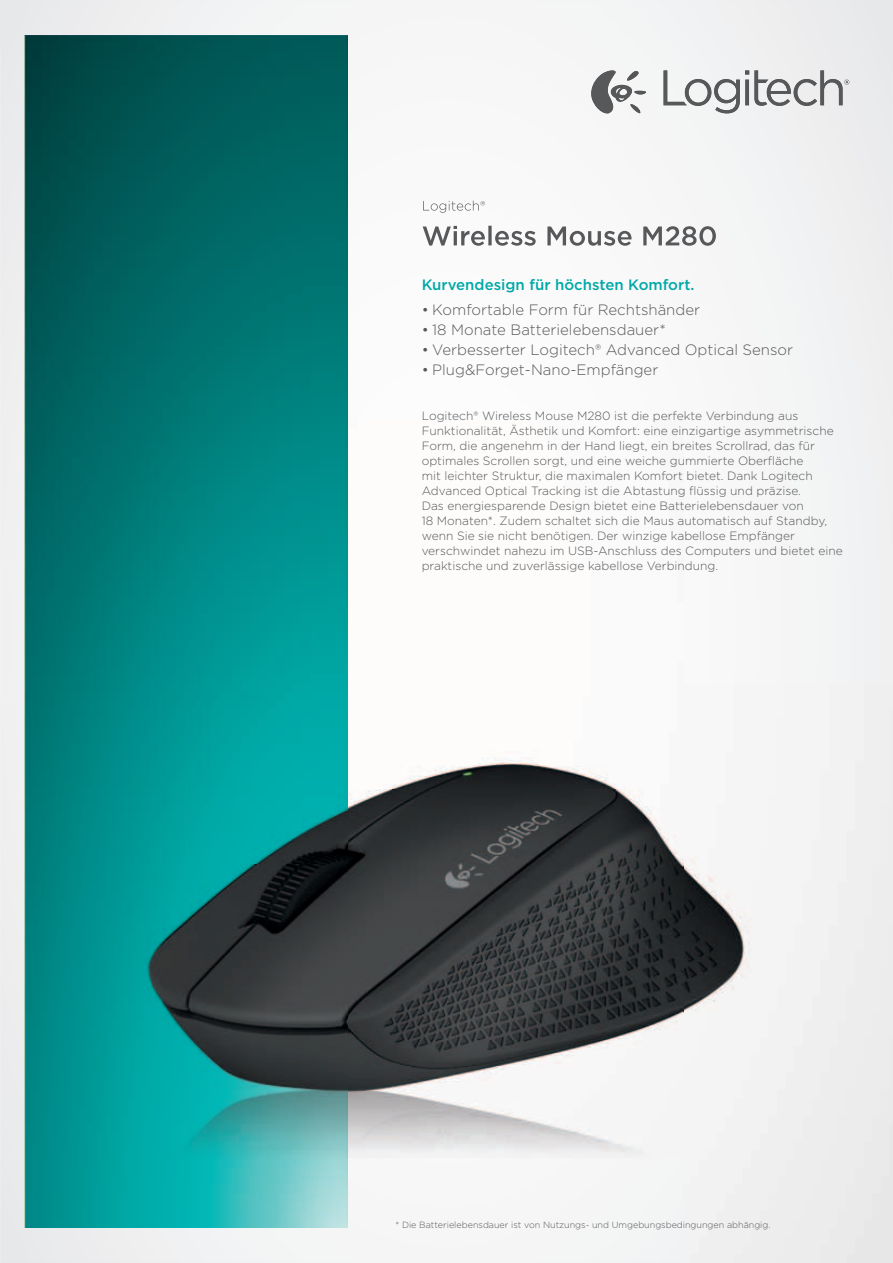
<style>
.page{position:relative;width:893px;height:1263px;background:#fff}
.page>*{position:absolute;margin:0;border:0;box-sizing:border-box;transform-origin:0 0}
.t1{font:300 15px "Gotham";color:#57585a}
.t2{font:500 15px "Gotham";color:#00a9a7}
.t3{font:300 12px/15px "Gotham";color:#57585a}
.t4{font:300 9px "Gotham";color:#57585a}
</style>
<div class="page">
<img style="left:0;top:0;width:893px;height:52px">
<div style="left:0;top:52px;width:52px;height:1211px;background:#eeeeef"></div>
<img style="left:347px;top:52px;width:336px;height:1105px">
<div style="left:683px;top:52px;width:210px;height:1211px;background:#f2f2f3"></div>
<img style="left:25px;top:35px;width:322px;height:1193px">
<img style="left:423px;top:201px;width:62px;height:12px">
<img style="left:423px;top:226px;width:293px;height:20px">
<svg style="left:663px;top:70px;width:186px;height:43px"></svg>
<svg style="left:590px;top:70px;width:57px;height:44px"></svg>
<img style="left:611px;top:85px;width:21px;height:17px">
<p class="t2" style="left:422px;top:275px;width:274px">Kurvendesign für höchsten Komfort.</p>
<p class="t1" style="left:422px;top:300px;width:280px">• Komfortable Form für Rechtshänder</p>
<p class="t1" style="left:422px;top:320px;width:246px">• 18 Monate Batterielebensdauer*</p>
<p class="t1" style="left:422px;top:340px;width:373px">• Verbesserter Logitech® Advanced Optical Sensor</p>
<p class="t1" style="left:422px;top:360px;width:238px">• Plug&amp;Forget-Nano-Empfänger</p>
<p class="t3" style="left:422px;top:408px;width:423px">Logitech® Wireless Mouse M280 ist die perfekte Verbindung aus Funktionalität, Ästhetik und Komfort: eine einzigartige asymmetrische Form, die angenehm in der Hand liegt, ein breites Scrollrad, das für optimales Scrollen sorgt, und eine weiche gummierte Oberfläche<br>mit leichter Struktur, die maximalen Komfort bietet. Dank Logitech Advanced Optical Tracking ist die Abtastung flüssig und präzise.<br>Das energiesparende Design bietet eine Batterielebensdauer von<br>18 Monaten*. Zudem schaltet sich die Maus automatisch auf Standby, wenn Sie sie nicht benötigen. Der winzige kabellose Empfänger verschwindet nahezu im USB-Anschluss des Computers und bietet eine praktische und zuverlässige kabellose Verbindung.</p>
<p class="t4" style="left:395px;top:1219px;width:377px">* Die Batterielebensdauer ist von Nutzungs- und Umgebungsbedingungen abhängig.</p>
</div>
